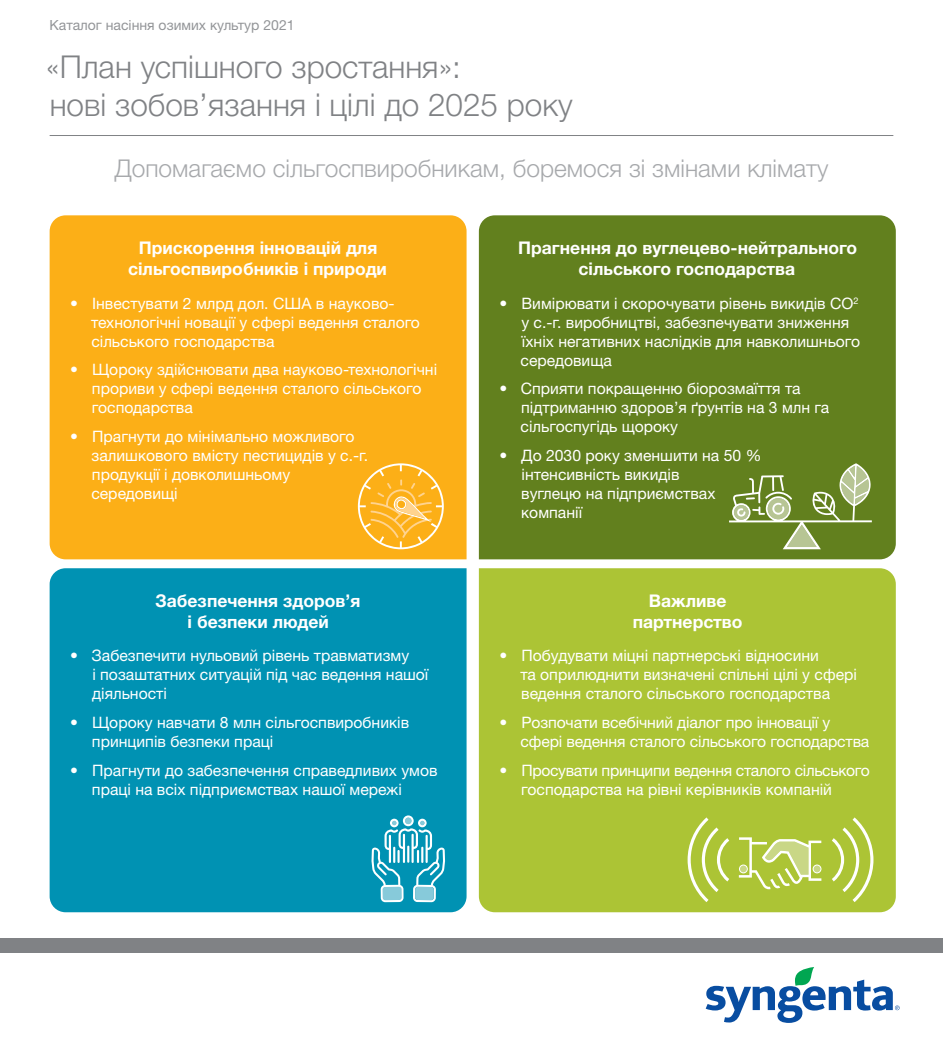
<style>
.page{position:relative;width:943px;height:1042px;background:#fff}
.page>*{position:absolute;margin:0;border:0;box-sizing:border-box;transform-origin:0 0}
.t1{font:300 31.5px/37.8px "Helvetica Neue LTW1 G";color:#808285}
.t2{font:300 24.5px "Helvetica Neue LTW1 G";color:#a7a9ac}
.t3{font:700 17.5px/21px "Helvetica Neue LTW1 G";color:#fff;text-align:center}
.t4{font:15.75px/18.9px "Helvetica Neue LTW1 G";color:#fff}
.t5{font:15.75px/18.9px "Helvetica Neue LTW1 G";letter-spacing:-.02em;color:#fff}
.t6{font:14px "Helvetica Neue LTW1 G";color:#939598}
</style>
<div class="page">
<div style="left:0;top:938px;width:943px;height:14px;background:#808285"></div>
<svg style="left:705px;top:967px;width:195px;height:56px"></svg>
<div style="left:50px;top:568px;width:416px;height:344px;background:#0092b3"></div>
<hr style="left:50px;top:135px;width:843px;height:1px;background:#808285">
<div style="left:479px;top:215px;width:416px;height:344px;background:#62801e"></div>
<div style="left:479px;top:568px;width:416px;height:344px;background:#acc435"></div>
<div style="left:50px;top:215px;width:416px;height:344px;background:#fcaf17"></div>
<svg style="left:729px;top:463px;width:142px;height:86px;background:#81994a"></svg>
<svg style="left:687px;top:817px;width:42px;height:85px;background:#bbce5a"></svg>
<svg style="left:831px;top:817px;width:42px;height:85px;background:#bbce59"></svg>
<svg style="left:738px;top:837px;width:83px;height:52px;background:#c1d36c"></svg>
<svg style="left:371px;top:815px;width:74px;height:87px;background:#46afc7"></svg>
<svg style="left:358px;top:463px;width:86px;height:86px;background:#fcba3a"></svg>
<p class="t6" style="left:50px;top:16px;width:246px">Каталог насіння озимих культур 2021</p>
<h1 class="t1" style="left:46px;top:48px;width:528px">«План успішного зростання»:<br>нові зобов’язання і цілі до 2025 року</h1>
<h2 class="t2" style="left:114px;top:153px;width:715px">Допомагаємо сільгоспвиробникам, боремося зі змінами клімату</h2>
<p class="t3" style="left:128px;top:237px;width:260px">Прискорення інновацій для сільгоспвиробників і природи</p>
<p class="t4" style="left:91px;top:294px;width:330px;text-indent:-21px">• Інвестувати 2 млрд дол. США в науково&shy;технологічні новації у сфері ведення сталого сільського господарства</p>
<p class="t4" style="left:92px;top:360px;width:347px;text-indent:-22px">• Щороку здійснювати два науково-технологічні прориви у сфері ведення сталого сільського господарства</p>
<p class="t4" style="left:91px;top:427px;width:278px;text-indent:-21px">• Прагнути до мінімально можливого залишкового вмісту пестицидів у с.-г. продукції і довколишньому середовищі</p>
<p class="t3" style="left:155px;top:590px;width:206px">Забезпечення здоров’я і безпеки людей</p>
<p class="t4" style="left:92px;top:646px;width:338px;text-indent:-22px">• Забезпечити нульовий рівень травматизму<br>і позаштатних ситуацій під час ведення нашої діяльності</p>
<p class="t4" style="left:92px;top:713px;width:319px;text-indent:-22px">• Щороку навчати 8 млн сільгоспвиробників принципів безпеки праці</p>
<p class="t4" style="left:92px;top:760px;width:347px;text-indent:-22px">• Прагнути до забезпечення справедливих умов праці на всіх підприємствах нашої мережі</p>
<p class="t3" style="left:518px;top:237px;width:340px">Прагнення до вуглецево-нейтрального сільського господарства</p>
<p class="t4" style="left:520px;top:294px;width:341px;text-indent:-21px">• Вимірювати і скорочувати рівень викидів CO<sup>2 </sup>у с.-г. виробництві, забезпечувати зниження їхніх негативних наслідків для навколишнього середовища</p>
<p class="t4" style="left:520px;top:379px;width:310px;text-indent:-21px">• Сприяти покращенню біорозмаїття та підтриманню здоров’я ґрунтів на 3 млн га сільгоспугідь щороку</p>
<p class="t4" style="left:521px;top:446px;width:242px;text-indent:-22px">• До 2030 року зменшити на 50 % інтенсивність викидів<br>вуглецю на підприємствах компанії</p>
<p class="t3" style="left:632px;top:590px;width:111px">Важливе партнерство</p>
<p class="t4" style="left:520px;top:646px;width:338px;text-indent:-21px">• Побудувати міцні партнерські відносини<br>та оприлюднити визначені спільні цілі у сфері ведення сталого сільського господарства</p>
<p class="t4" style="left:520px;top:713px;width:350px;text-indent:-21px">• Розпочати всебічний діалог про інновації у сфері ведення сталого сільського господарства</p>
<p class="t5" style="left:521px;top:760px;width:350px;text-indent:-22px">• Просувати принципи ведення сталого сільського господарства на рівні керівників компаній</p>
</div>
